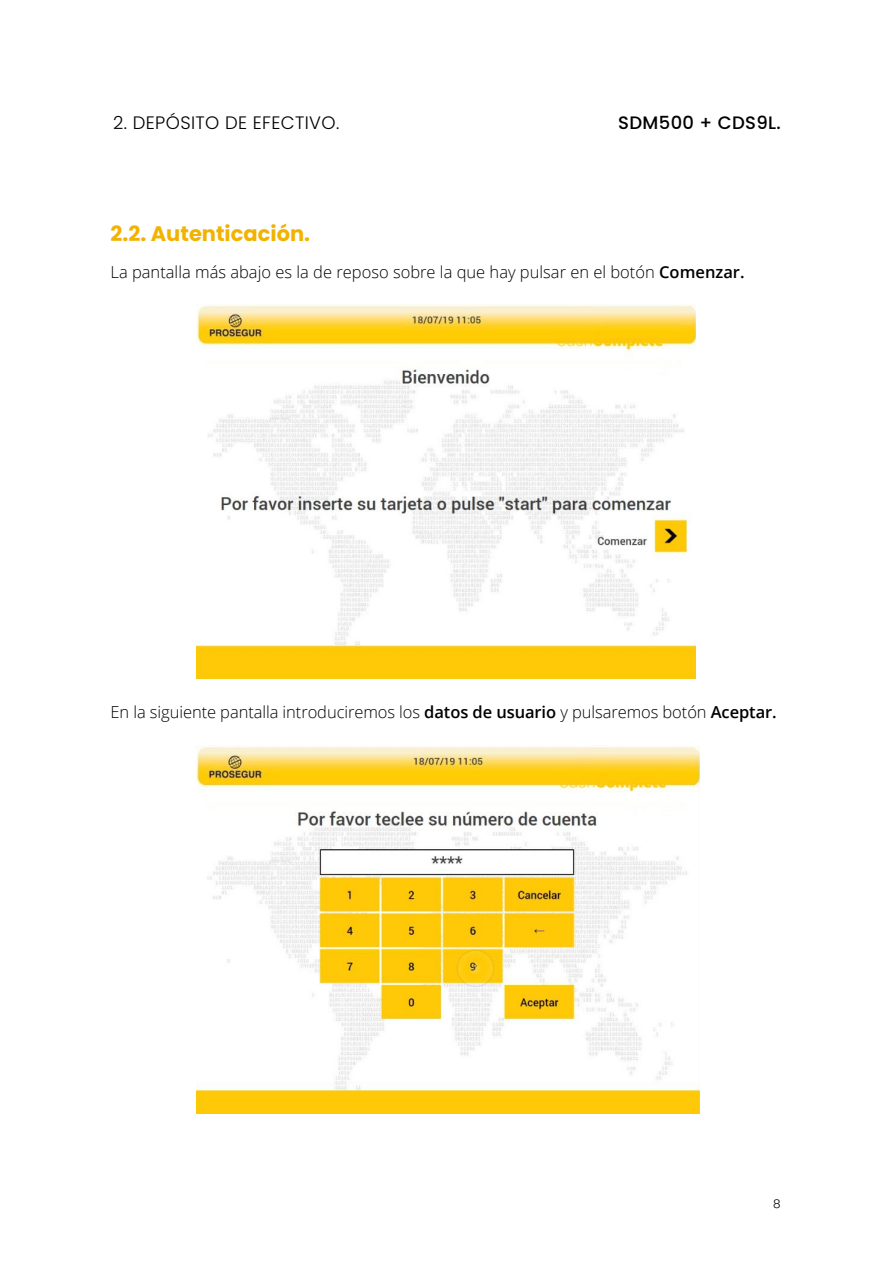
<style>
.page{position:relative;width:893px;height:1263px;background:#fff}
.page>*{position:absolute;margin:0;border:0;box-sizing:border-box;transform-origin:0 0}
.t1{font:700 21px "Poppins";color:#f1b300}
.t2{font:300 18px "Poppins";letter-spacing:.02em;color:#000}
.t3{font:500 18px "Poppins";letter-spacing:.02em;color:#000}
.t4{font:300 16.5px "Open Sans";letter-spacing:-.005em;color:#000}
.t5{font:300 12px "Poppins";color:#000}
.s1{font-weight:600}
</style>
<div class="page">
<img style="left:196px;top:305px;width:500px;height:373px">
<img style="left:196px;top:746px;width:503px;height:367px">
<svg style="left:296px;top:1073px;width:9px;height:9px"></svg>
<p class="t2" style="left:113px;top:112px;width:228px">2. DEPÓSITO DE EFECTIVO.</p>
<p class="t3" style="left:618px;top:112px;width:164px">SDM500 + CDS9L.</p>
<p class="t1" style="left:111px;top:221px;width:201px">2.2. Autenticación.</p>
<p class="t4" style="left:111px;top:260px;width:635px">La pantalla más abajo es la de reposo sobre la que hay pulsar en el botón <span class="s1">Comenzar.</span></p>
<p class="t4" style="left:111px;top:701px;width:668px">En la siguiente pantalla introduciremos los <span class="s1">datos de usuario</span> y pulsaremos botón <span class="s1">Aceptar.</span></p>
<p class="t5" style="left:773px;top:1196px;width:9px">8</p>
</div>
